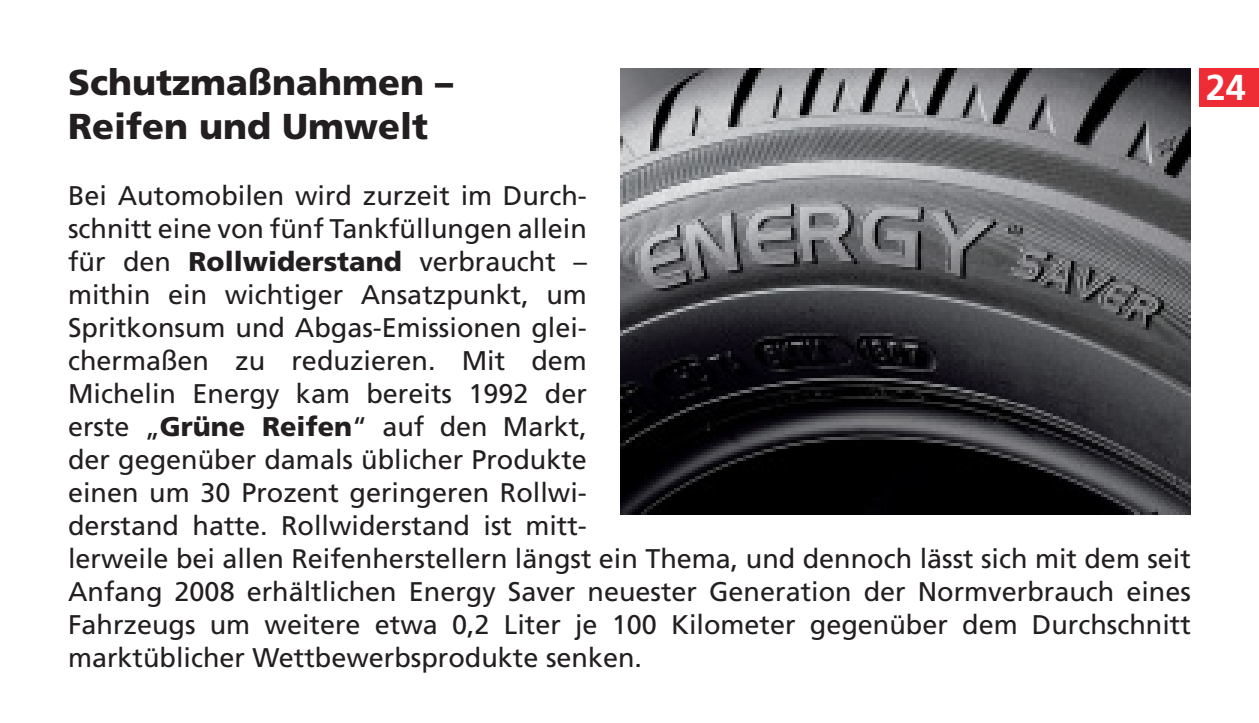
<style>
.page{position:relative;width:1259px;height:723px;background:#fff}
.page>*{position:absolute;margin:0;border:0;box-sizing:border-box;transform-origin:0 0}
.t1{font:900 36px/43.5px "Frutiger LT Std";color:#231f20}
.t2{font:700 36px "Frutiger LT Std";color:#fff}
.t3{font:27px/33px "Frutiger LT Std";color:#231f20}
.s1{font-weight:900}
</style>
<div class="page">
<img style="left:621px;top:68px;width:570px;height:446px">
<div style="left:1199px;top:68px;width:60px;height:38px;background:#ee2c36"></div>
<p class="t1" style="left:68px;top:64px;width:387px">Schutzmaßnahmen –<br>Reifen und Umwelt</p>
<p class="t2" style="left:1205px;top:73px;width:42px">24</p>
<p class="t3" style="left:68px;top:181px;width:1124px">Bei Automobilen wird zurzeit im Durch-<br>schnitt eine von fünf Tankfüllungen allein<br>für den <span class="s1">Rollwiderstand</span> verbraucht –<br>mithin ein wichtiger Ansatzpunkt, um<br>Spritkonsum und Abgas-Emissionen glei-<br>chermaßen zu reduzieren. Mit dem<br>Michelin Energy kam bereits 1992 der<br>erste „<span class="s1">Grüne Reifen</span>“ auf den Markt,<br>der gegenüber damals üblicher Produkte<br>einen um 30 Prozent geringeren Rollwi-<br>derstand hatte. Rollwiderstand ist mitt-<br>lerweile bei allen Reifenherstellern längst ein Thema, und dennoch lässt sich mit dem seit Anfang 2008 erhältlichen Energy Saver neuester Generation der Normverbrauch eines Fahrzeugs um weitere etwa 0,2 Liter je 100 Kilometer gegenüber dem Durchschnitt marktüblicher Wettbewerbsprodukte senken.</p>
</div>
